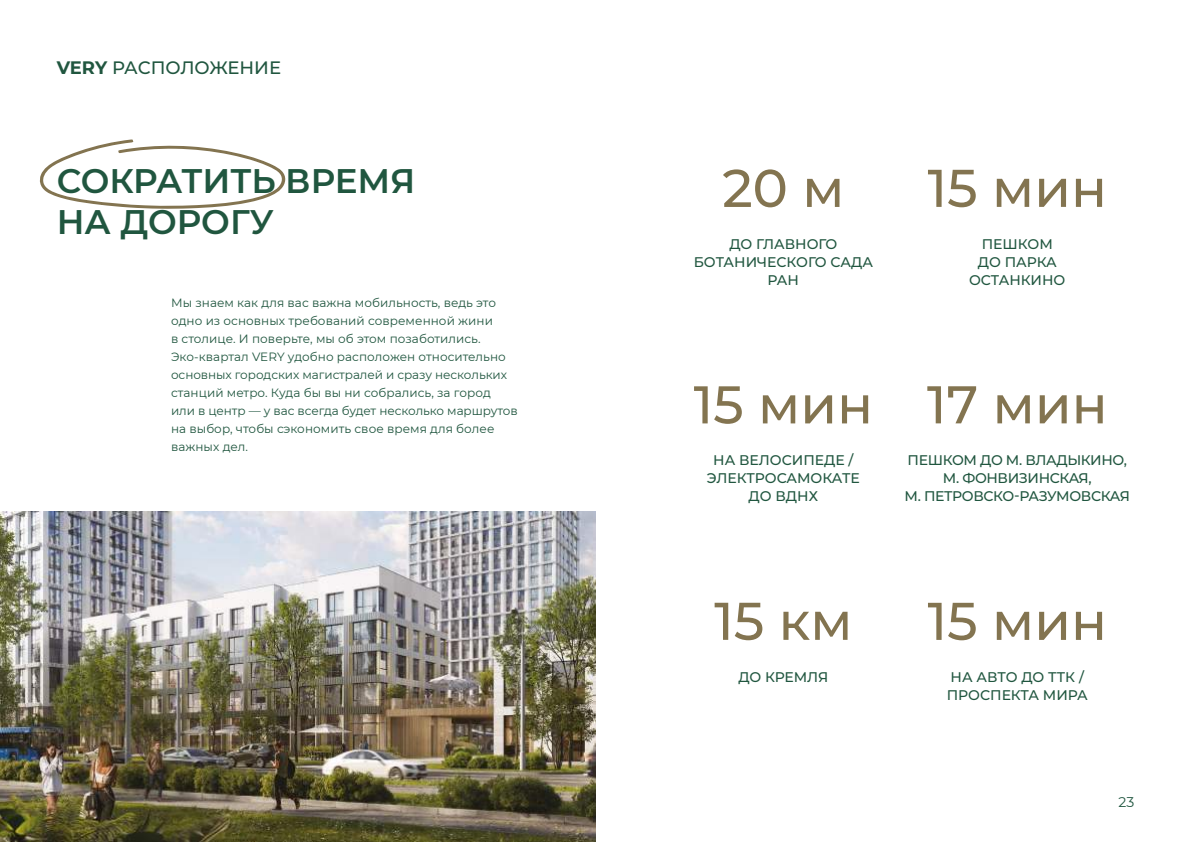
<style>
.page{position:relative;width:1191px;height:842px;background:#fff}
.page>*{position:absolute;margin:0;border:0;box-sizing:border-box;transform-origin:0 0}
.t1{font:500 53px "Montserrat";color:#837450}
.t2{font:600 34px/40.8px "Montserrat";color:#20563f}
.t3{font:500 18px "Montserrat";color:#20563f}
.t4{font:500 14px/18px "Montserrat";letter-spacing:-.01em;color:#20563f;text-align:center}
.t5{font:14px "Montserrat";color:#20563f}
.t6{font:12px/18px "Montserrat";letter-spacing:.005em;color:#20563f}
.s1{font-weight:700}
</style>
<div class="page">
<img style="left:0;top:512px;width:595px;height:330px">
<svg style="left:39px;top:139px;width:247px;height:70px"></svg>
<h3 class="t3" style="left:57px;top:55px;width:226px"><span class="s1">VERY</span> РАСПОЛОЖЕНИЕ</h3>
<h2 class="t2" style="left:57px;top:159px;width:360px">СОКРАТИТЬ ВРЕМЯ<br>НА ДОРОГУ</h2>
<p class="t6" style="left:171px;top:293px;width:348px">Мы знаем как для вас важна мобильность, ведь это одно из основных требований современной жини<br>в столице. И поверьте, мы об этом позаботились.<br>Эко-квартал VERY удобно расположен относительно основных городских магистралей и сразу нескольких станций метро. Куда бы вы ни собрались, за город или в центр — у вас всегда будет несколько маршрутов на выбор, чтобы сэкономить свое время для более важных дел.</p>
<h1 class="t1" style="left:722px;top:151px;width:124px">20 м</h1>
<p class="t4" style="left:693px;top:234px;width:181px">ДО ГЛАВНОГО<br>БОТАНИЧЕСКОГО САДА<br>РАН</p>
<h1 class="t1" style="left:927px;top:151px;width:181px">15 мин</h1>
<p class="t4" style="left:969px;top:234px;width:98px">ПЕШКОМ<br>ДО ПАРКА<br>ОСТАНКИНО</p>
<h1 class="t1" style="left:693px;top:368px;width:181px">15 мин</h1>
<p class="t4" style="left:707px;top:450px;width:154px">НА ВЕЛОСИПЕДЕ /<br>ЭЛЕКТРОСАМОКАТЕ<br>ДО ВДНХ</p>
<h1 class="t1" style="left:927px;top:368px;width:182px">17 мин</h1>
<p class="t4" style="left:904px;top:451px;width:227px">ПЕШКОМ ДО М. ВЛАДЫКИНО,<br>М. ФОНВИЗИНСКАЯ,<br>М. ПЕТРОВСКО-РАЗУМОВСКАЯ</p>
<h1 class="t1" style="left:714px;top:584px;width:140px">15 км</h1>
<p class="t4" style="left:738px;top:667px;width:91px">ДО КРЕМЛЯ</p>
<h1 class="t1" style="left:927px;top:584px;width:181px">15 мин</h1>
<p class="t4" style="left:946px;top:667px;width:143px;text-align:left">НА АВТО ДО ТТК /<br>ПРОСПЕКТА МИРА</p>
<p class="t5" style="left:1118px;top:793px;width:17px">23</p>
</div>
